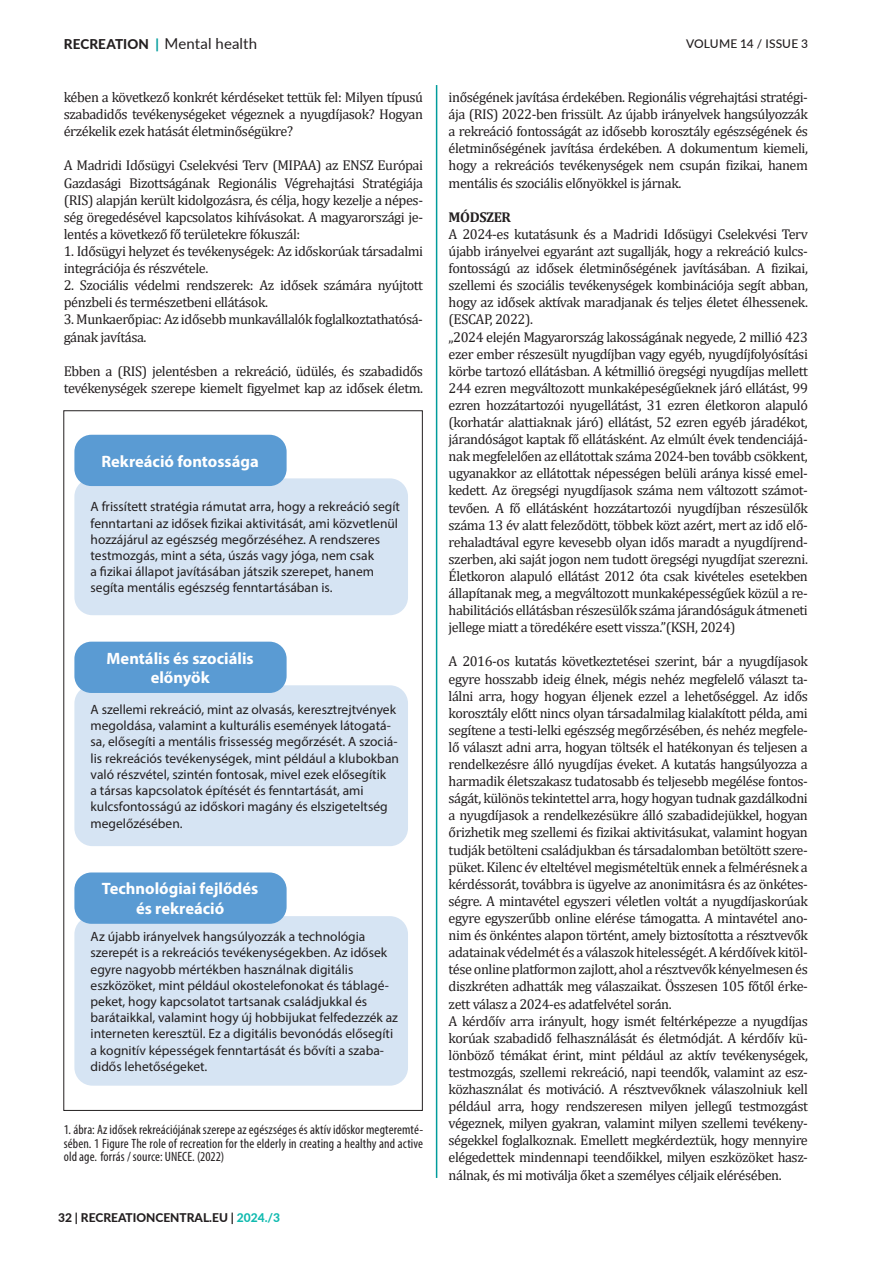
<style>
.page{position:relative;width:893px;height:1263px;background:#fff}
.page>*{position:absolute;margin:0;border:0;box-sizing:border-box;transform-origin:0 0}
.t1{font:700 16.5px/19.8px "Myriad Pro";color:#fff;text-align:center}
.t2{font:15px "Lato";letter-spacing:.005em;color:#231f20}
.t3{font:14.25px/17.1px "Cambria";letter-spacing:-.03em;color:#231f20}
.t4{font:700 14.25px "Cambria";letter-spacing:-.03em;color:#231f20}
.t5{font:13.5px/16.2px "Myriad Pro";color:#231f20}
.t6{font:condensed 13.5px/13.5px "Myriad Pro";letter-spacing:.005em;color:#231f20;text-align:justify}
.t7{font:800 12px "Lato";color:#231f20}
.t8{font:500 12px "Lato";letter-spacing:.015em;color:#231f20}
.s1{font-weight:800;font-size:13.5px}
.s2{font-weight:800;font-size:13.5px;color:#009c9c}
.s3{color:#10baaf}
</style>
<div class="page">
<hr style="left:436px;top:85px;width:1px;height:1093px;background:#009c9c">
<div style="left:74px;top:478px;width:334px;height:137px;background:#d6e4f3;border-radius:18px"></div>
<div style="left:74px;top:685px;width:334px;height:161px;background:#d6e4f3;border-radius:18px"></div>
<div style="left:74px;top:916px;width:334px;height:170px;background:#d6e4f3;border-radius:18px"></div>
<div style="left:74px;top:435px;width:213px;height:51px;background:#5a9bd3;border-radius:17px"></div>
<div style="left:74px;top:642px;width:213px;height:51px;background:#5a9bd3;border-radius:17px"></div>
<div style="left:74px;top:872px;width:213px;height:52px;background:#5a9bd3;border-radius:17px"></div>
<p class="t2" style="left:64px;top:33px;width:195px"><span class="s1">RECREATION</span> <span class="s2">|</span> Mental health</p>
<p class="t8" style="left:686px;top:35px;width:124px">VOLUME 14 / ISSUE 3</p>
<p class="t3" style="left:64px;top:89px;width:361px;text-align:justify">kében a következő konkrét kérdéseket tettük fel: Milyen típusú szabadidős tevékenységeket végeznek a nyugdíjasok? Hogyan érzékelik ezek hatását életminőségükre?</p>
<p class="t3" style="left:64px;top:157px;width:361px;text-align:justify">A Madridi Idősügyi Cselekvési Terv (MIPAA) az ENSZ Európai Gazdasági Bizottságának Regionális Végrehajtási Stratégiája (RIS) alapján került kidolgozásra, és célja, hogy kezelje a népes&shy;ség öregedésével kapcsolatos kihívásokat. A magyarországi je&shy;lentés a következő fő területekre fókuszál:</p>
<p class="t3" style="left:64px;top:243px;width:361px">1. Idősügyi helyzet és tevékenységek: Az időskorúak társadalmi integrációja és részvétele.</p>
<p class="t3" style="left:64px;top:277px;width:361px">2. Szociális védelmi rendszerek: Az idősek számára nyújtott pénzbeli és természetbeni ellátások.</p>
<p class="t3" style="left:64px;top:311px;width:361px">3. Munkaerőpiac: Az idősebb munkavállalók foglalkoztathatósá&shy;gának javítása.</p>
<p class="t3" style="left:64px;top:362px;width:361px">Ebben a (RIS) jelentésben a rekreáció, üdülés, és szabadidős tevékenységek szerepe kiemelt figyelmet kap az idősek életm.</p>
<p class="t1" style="left:101px;top:451px;width:159px">Rekreáció fontossága</p>
<p class="t5" style="left:91px;top:498px;width:311px">A frissített stratégia rámutat arra, hogy a rekreáció segít fenntartani az idősek fizikai aktivitását, ami közvetlenül hozzájárul az egészség megőrzéséhez. A rendszeres testmozgás, mint a séta, úszás vagy jóga, nem csak<br>a fizikai állapot javításában játszik szerepet, hanem segíta mentális egészség fenntartásában is.</p>
<p class="t1" style="left:107px;top:648px;width:149px">Mentális és szociális előnyök</p>
<p class="t5" style="left:91px;top:701px;width:310px">A szellemi rekreáció, mint az olvasás, keresztrejtvények megoldása, valamint a kulturális események látogatá&shy;sa, elősegíti a mentális frissesség megőrzését. A szociá&shy;lis rekreációs tevékenységek, mint például a klubokban való részvétel, szintén fontosak, mivel ezek elősegítik<br>a társas kapcsolatok építését és fenntartását, ami kulcsfontosságú az időskori magány és elszigeteltség megelőzésében.</p>
<p class="t1" style="left:102px;top:878px;width:158px">Technológiai fejlődés és rekreáció</p>
<p class="t5" style="left:91px;top:928px;width:309px">Az újabb irányelvek hangsúlyozzák a technológia szerepét is a rekreációs tevékenységekben. Az idősek egyre nagyobb mértékben használnak digitális eszközöket, mint például okostelefonokat és táblagé&shy;peket, hogy kapcsolatot tartsanak családjukkal és barátaikkal, valamint hogy új hobbijukat felfedezzék az interneten keresztül. Ez a digitális bevonódás elősegíti a kognitív képességek fenntartását és bővíti a szaba&shy;didős lehetőségeket.</p>
<p class="t6" style="left:64px;top:1123px;width:361px">1. ábra: Az idősek rekreációjának szerepe az egészséges és aktív időskor megteremté&shy;sében. 1 Figure The role of recreation for the elderly in creating a healthy and active old age. forrás / source: UNECE. (2022)</p>
<p class="t7" style="left:58px;top:1208px;width:224px">32 | RECREATIONCENTRAL.EU | <span class="s3">2024./3</span></p>
<p class="t3" style="left:449px;top:89px;width:361px;text-align:justify">inőségének javítása érdekében. Regionális végrehajtási stratégi&shy;ája (RIS) 2022-ben frissült. Az újabb irányelvek hangsúlyozzák a rekreáció fontosságát az idősebb korosztály egészségének és életminőségének javítása érdekében. A dokumentum kiemeli, hogy a rekreációs tevékenységek nem csupán fizikai, hanem mentális és szociális előnyökkel is járnak.</p>
<p class="t4" style="left:449px;top:207px;width:64px">MÓDSZER</p>
<p class="t3" style="left:449px;top:225px;width:361px">A 2024-es kutatásunk és a Madridi Idősügyi Cselekvési Terv újabb irányelvei egyaránt azt sugallják, hogy a rekreáció kulcs&shy;fontosságú az idősek életminőségének javításában. A fizikai, szellemi és szociális tevékenységek kombinációja segít abban, hogy az idősek aktívak maradjanak és teljes életet élhessenek. (ESCAP, 2022).<br>„2024 elején Magyarország lakosságának negyede, 2 millió 423 ezer ember részesült nyugdíjban vagy egyéb, nyugdíjfolyósítási körbe tartozó ellátásban. A kétmillió öregségi nyugdíjas mellett 244 ezren megváltozott munkaképeségűeknek járó ellátást, 99 ezren hozzátartozói nyugellátást, 31 ezren életkoron alapuló (korhatár alattiaknak járó) ellátást, 52 ezren egyéb járadékot, járandóságot kaptak fő ellátásként. Az elmúlt évek tendenciájá&shy;nak megfelelően az ellátottak száma 2024-ben tovább csökkent, ugyanakkor az ellátottak népességen belüli aránya kissé emel&shy;kedett. Az öregségi nyugdíjasok száma nem változott számot&shy;tevően. A fő ellátásként hozzátartozói nyugdíjban részesülők száma 13 év alatt feleződött, többek közt azért, mert az idő elő&shy;rehaladtával egyre kevesebb olyan idős maradt a nyugdíjrend&shy;szerben, aki saját jogon nem tudott öregségi nyugdíjat szerezni.<br>Életkoron alapuló ellátást 2012 óta csak kivételes esetekben állapítanak meg, a megváltozott munkaképességűek közül a re&shy;habilitációs ellátásban részesülők száma járandóságuk átmeneti jellege miatt a töredékére esett vissza.”(KSH, 2024)</p>
<p class="t3" style="left:449px;top:653px;width:361px">A 2016-os kutatás következtetései szerint, bár a nyugdíjasok egyre hosszabb ideig élnek, mégis nehéz megfelelő választ ta&shy;lálni arra, hogy hogyan éljenek ezzel a lehetőséggel. Az idős korosztály előtt nincs olyan társadalmilag kialakított példa, ami segítene a testi-lelki egészség megőrzésében, és nehéz megfele&shy;lő választ adni arra, hogyan töltsék el hatékonyan és teljesen a rendelkezésre álló nyugdíjas éveket. A kutatás hangsúlyozza a harmadik életszakasz tudatosabb és teljesebb megélése fontos&shy;ságát, különös tekintettel arra, hogy hogyan tudnak gazdálkodni a nyugdíjasok a rendelkezésükre álló szabadidejükkel, hogyan őrizhetik meg szellemi és fizikai aktivitásukat, valamint hogyan tudják betölteni családjukban és társadalomban betöltött szere&shy;püket. Kilenc év elteltével megismételtük ennek a felmérésnek a kérdéssorát, továbbra is ügyelve az anonimitásra és az önkétes&shy;ségre. A mintavétel egyszeri véletlen voltát a nyugdíjaskorúak egyre egyszerűbb online elérése támogatta. A mintavétel ano&shy;nim és önkéntes alapon történt, amely biztosította a résztvevők adatainak védelmét és a válaszok hitelességét. A kérdőívek kitöl&shy;tése online platformon zajlott, ahol a résztvevők kényelmesen és diszkréten adhatták meg válaszaikat. Összesen 105 főtől érke&shy;zett válasz a 2024-es adatfelvétel során.<br>A kérdőív arra irányult, hogy ismét feltérképezze a nyugdíjas korúak szabadidő felhasználását és életmódját. A kérdőív kü&shy;lönböző témákat érint, mint például az aktív tevékenységek, testmozgás, szellemi rekreáció, napi teendők, valamint az esz&shy;közhasználat és motiváció. A résztvevőknek válaszolniuk kell például arra, hogy rendszeresen milyen jellegű testmozgást végeznek, milyen gyakran, valamint milyen szellemi tevékeny&shy;ségekkel foglalkoznak. Emellett megkérdeztük, hogy mennyire elégedettek mindennapi teendőikkel, milyen eszközöket hasz&shy;nálnak, és mi motiválja őket a személyes céljaik elérésében.</p>
</div>
